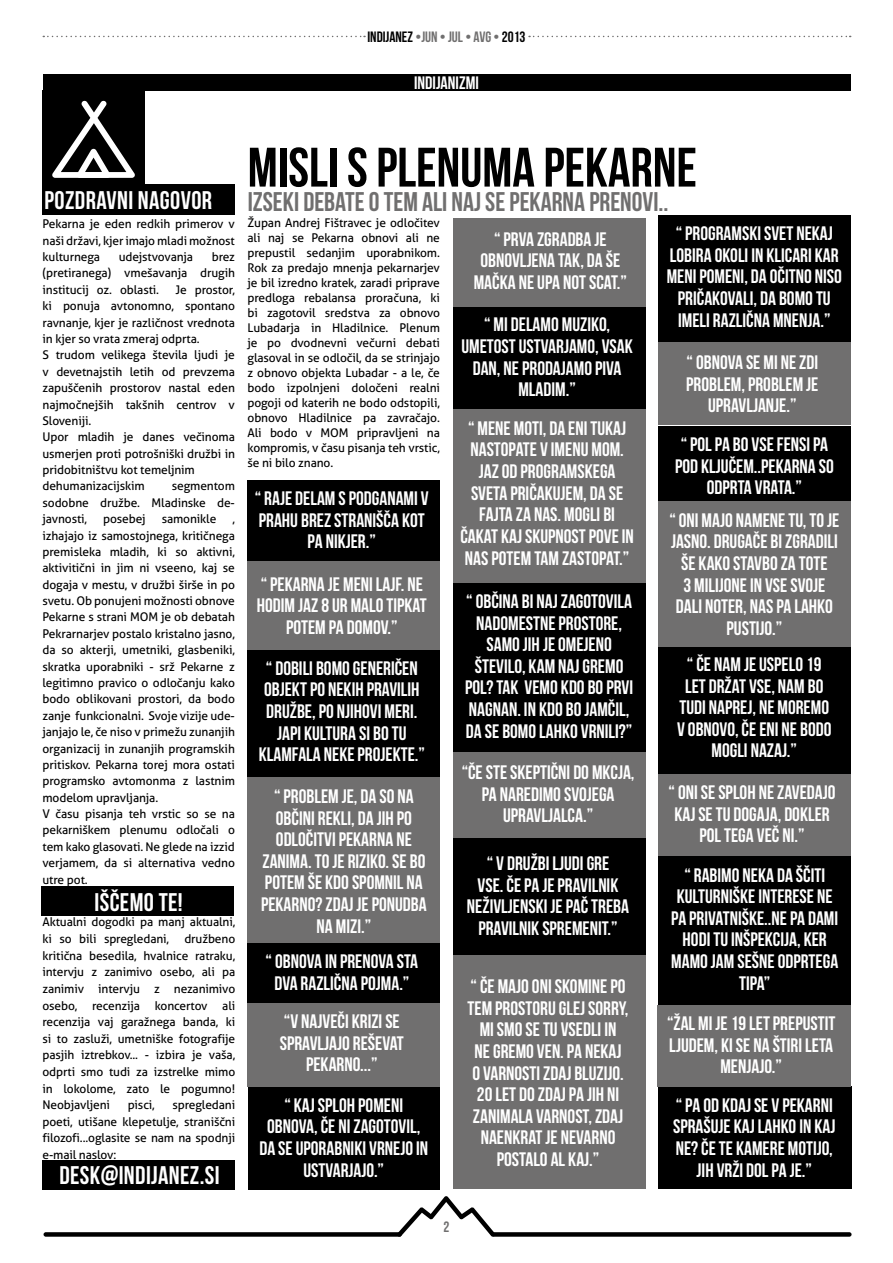
<style>
.page{position:relative;width:893px;height:1263px;background:#fff}
.page>*{position:absolute;margin:0;border:0;box-sizing:border-box;transform-origin:0 0}
.t1{font:55.5px "Bebas Neue";color:#000}
.t2{font:27px "Bebas Neue";color:#706f6f}
.t3{font:25.5px "Bebas Neue";letter-spacing:.015em;color:#fff}
.t4{font:19.5px/21.6px "Bebas Neue";color:#fff;text-align:center}
.t5{font:18px "Bebas Neue";color:#fff}
.t6{font:15px "Bebas Neue";color:#000}
.t7{font:15px "Bebas Neue";color:#706f6f}
.t8{font:12px/16.4px "Aller";letter-spacing:-.01em;color:#000;text-align:justify}
.s1{color:#706f6f}
</style>
<div class="page">
<svg style="left:43px;top:36px;width:322px;height:1px"></svg>
<svg style="left:529px;top:36px;width:322px;height:1px"></svg>
<svg style="left:398px;top:1196px;width:96px;height:41px"></svg>
<div style="left:44px;top:1232px;width:358px;height:5px;background:#000;border-radius:2px"></div>
<div style="left:492px;top:1232px;width:360px;height:5px;background:#000;border-radius:2px"></div>
<div style="left:43px;top:74px;width:807px;height:17px;background:#000"></div>
<div style="left:43px;top:90px;width:102px;height:99px;background:#000"></div>
<svg style="left:52px;top:100px;width:83px;height:78px"></svg>
<div style="left:42px;top:887px;width:192px;height:29px;background:#000"></div>
<div style="left:43px;top:1160px;width:192px;height:29px;background:#000"></div>
<div style="left:43px;top:184px;width:192px;height:31px;background:#000"></div>
<div style="left:248px;top:480px;width:192px;height:84px;background:#000"></div>
<div style="left:248px;top:943px;width:192px;height:61px;background:#000"></div>
<div style="left:453px;top:837px;width:192px;height:119px;background:#000"></div>
<div style="left:453px;top:306px;width:192px;height:103px;background:#000"></div>
<div style="left:248px;top:1086px;width:192px;height:103px;background:#000"></div>
<div style="left:658px;top:646px;width:192px;height:129px;background:#000"></div>
<div style="left:658px;top:854px;width:192px;height:151px;background:#000"></div>
<div style="left:658px;top:1086px;width:193px;height:102px;background:#000"></div>
<div style="left:658px;top:215px;width:192px;height:128px;background:#000"></div>
<div style="left:658px;top:426px;width:192px;height:78px;background:#000"></div>
<div style="left:453px;top:582px;width:192px;height:170px;background:#000"></div>
<div style="left:248px;top:649px;width:192px;height:128px;background:#000"></div>
<div style="left:453px;top:218px;width:192px;height:88px;background:#706f6f"></div>
<div style="left:248px;top:561px;width:192px;height:88px;background:#706f6f"></div>
<div style="left:453px;top:752px;width:192px;height:85px;background:#706f6f"></div>
<div style="left:248px;top:1002px;width:192px;height:84px;background:#706f6f"></div>
<div style="left:658px;top:343px;width:192px;height:82px;background:#706f6f"></div>
<div style="left:658px;top:774px;width:192px;height:81px;background:#706f6f"></div>
<div style="left:657px;top:1005px;width:193px;height:81px;background:#706f6f"></div>
<div style="left:453px;top:409px;width:192px;height:173px;background:#706f6f"></div>
<div style="left:658px;top:501px;width:192px;height:145px;background:#706f6f"></div>
<div style="left:248px;top:777px;width:192px;height:166px;background:#706f6f"></div>
<div style="left:453px;top:955px;width:192px;height:233px;background:#706f6f"></div>
<p class="t6" style="left:367px;top:29px;width:160px">INDIJANEZ <span class="s1">•JUN • JUL • AVG •</span> 2013</p>
<h3 class="t5" style="left:414px;top:73px;width:66px">INDIJANIZMI</h3>
<h3 class="t3" style="left:45px;top:186px;width:169px">POZDRAVNI NAGOVOR</h3>
<p class="t8" style="left:43px;top:216px;width:194px">Pekarna je eden redkih primerov v naši državi, kjer imajo mladi možnost kulturnega</p>
<p class="t8" style="left:43px;top:249px;width:194px;text-indent:169px">brez (pretiranega) vmešavanja drugih institucij oz. oblasti.</p>
<p class="t8" style="left:119px;top:249px;width:76px">udejstvovanja</p>
<p class="t8" style="left:43px;top:281px;width:194px;text-align:left;text-indent:133px">Je prostor, ki ponuja avtonomno, spontano ravnanje, kjer je različnost vrednota in kjer so vrata zmeraj odprta.<br>S trudom velikega števila ljudi je v devetnajstih letih od prevzema zapuščenih prostorov nastal eden najmočnejših takšnih centrov v<br>Sloveniji.<br>Upor mladih je danes večinoma usmerjen proti potrošniški družbi in pridobitništvu kot temeljnim dehumanizacijskim</p>
<p class="t8" style="left:43px;top:478px;width:194px;text-indent:129px">segmentom sodobne družbe. Mladinske de&shy;javnosti,</p>
<p class="t8" style="left:103px;top:511px;width:44px">posebej</p>
<p class="t8" style="left:162px;top:511px;width:56px">samonikle</p>
<p class="t8" style="left:43px;top:511px;width:194px;text-align:left;text-indent:190px">, izhajajo iz samostojnega, kritičnega premisleka mladih, ki so aktivni, aktivitični in jim ni vseeno, kaj se dogaja v mestu, v družbi širše in po svetu. Ob ponujeni možnosti obnove<br>Pekarne s strani MOM je ob debatah<br>Pekrarnarjev postalo kristalno jasno, da so akterji, umetniki, glasbeniki, skratka uporabniki - srž Pekarne z legitimno pravico o odločanju kako bodo oblikovani prostori, da bodo zanje funkcionalni. Svoje vizije ude&shy;janjajo le, če niso v primežu zunanjih organizacij in zunanjih programskih pritiskov. Pekarna torej mora ostati programsko avtomonma z lastnim modelom upravljanja.<br>V času pisanja teh vrstic so se na pekarniškem plenumu odločali o tem kako glasovati. Ne glede na izzid verjamem, da si alternativa vedno utre pot.</p>
<h3 class="t3" style="left:95px;top:888px;width:90px">IŠČEMO TE!</h3>
<p class="t8" style="left:42px;top:914px;width:194px">Aktualni dogodki pa manj aktualni, ki so bili spregledani,</p>
<p class="t8" style="left:42px;top:930px;width:194px;text-indent:142px">družbeno kritična besedila, hvalnice ratraku, intervju z zanimivo osebo, ali pa zanimiv intervju z nezanimivo osebo, recenzija koncertov ali recenzija vaj garažnega banda, ki si to zasluži, umetniške fotografije pasjih iztrebkov... - izbira je vaša, odprti smo tudi za izstrelke mimo in lokolome, zato le pogumno!<br>Neobjavljeni</p>
<p class="t8" style="left:42px;top:1096px;width:194px;text-indent:130px">spregledani poeti, utišane klepetulje, straniščni filozofi...oglasite se nam na spodnji e-mail naslov:</p>
<p class="t8" style="left:128px;top:1097px;width:29px">pisci,</p>
<h3 class="t3" style="left:59px;top:1161px;width:162px">DESK@INDIJANEZ.SI</h3>
<h1 class="t1" style="left:248px;top:137px;width:451px">MISLI S PLENUMA PEKARNE</h1>
<h2 class="t2" style="left:248px;top:187px;width:422px">IZSEKI DEBATE O TEM ALI NAJ SE PEKARNA PRENOVI..</h2>
<p class="t8" style="left:248px;top:215px;width:194px;line-height:15px">Župan Andrej Fištravec je odločitev ali naj se Pekarna obnovi ali ne prepustil sedanjim uporabnikom.<br>Rok za predajo mnenja pekarnarjev je bil izredno kratek, zaradi priprave predloga rebalansa proračuna, ki bi zagotovil sredstva za obnovo Lubadarja in Hladilnice. Plenum je po dvodnevni večurni debati glasoval in se odločil, da se strinjajo z obnovo objekta Lubadar - a le, če bodo izpolnjeni določeni realni pogoji od katerih ne bodo odstopili, obnovo Hladilnice pa zavračajo.<br>Ali bodo v MOM pripravljeni na kompromis, v času pisanja teh vrstic, še ni bilo znano.</p>
<h3 class="t4" style="left:255px;top:487px;width:175px">“ RAJE DELAM S PODGANAMI V<br>PRAHU BREZ STRANIŠČA KOT<br>PA NIKJER.”</h3>
<h3 class="t4" style="left:257px;top:573px;width:171px">“ PEKARNA JE MENI LAJF. NE<br>HODIM JAZ 8 UR MALO TIPKAT<br>POTEM PA DOMOV.”</h3>
<h3 class="t4" style="left:259px;top:657px;width:168px">“ DOBILI BOMO GENERIČEN<br>OBJEKT PO NEKIH PRAVILIH<br>DRUŽBE, PO NJIHOVI MERI.<br>JAPI KULTURA SI BO TU<br>KLAMFALA NEKE PROJEKTE.”</h3>
<h3 class="t4" style="left:261px;top:785px;width:167px">“ PROBLEM JE, DA SO NA<br>OBČINI REKLI, DA JIH PO<br>ODLOČITVI PEKARNA NE<br>ZANIMA. TO JE RIZIKO. SE BO<br>POTEM ŠE KDO SPOMNIL NA<br>PEKARNO? ZDAJ JE PONUDBA<br>NA MIZI.”</h3>
<h3 class="t4" style="left:266px;top:950px;width:154px">“ OBNOVA IN PRENOVA STA<br>DVA RAZLIČNA POJMA.”</h3>
<h3 class="t4" style="left:280px;top:1010px;width:126px">“V NAJVEČI KRIZI SE<br>SPRAVLJAJO REŠEVAT<br>PEKARNO...”</h3>
<h3 class="t4" style="left:259px;top:1094px;width:170px">“ KAJ SPLOH POMENI<br>OBNOVA, ČE NI ZAGOTOVIL,<br>DA SE UPORABNIKI VRNEJO IN<br>USTVARJAJO.”</h3>
<h3 class="t4" style="left:474px;top:228px;width:155px">“ PRVA ZGRADBA JE<br>OBNOVLJENA TAK, DA ŠE<br>MAČKA NE UPA NOT SCAT.”</h3>
<h3 class="t4" style="left:461px;top:314px;width:173px">“ MI DELAMO MUZIKO,<br>UMETOST USTVARJAMO, VSAK<br>DAN, NE PRODAJAMO PIVA<br>MLADIM.”</h3>
<h3 class="t4" style="left:460px;top:417px;width:175px">“ MENE MOTI, DA ENI TUKAJ<br>NASTOPATE V IMENU MOM.<br>JAZ OD PROGRAMSKEGA<br>SVETA PRIČAKUJEM, DA SE<br>FAJTA ZA NAS. MOGLI BI<br>ČAKAT KAJ SKUPNOST POVE IN<br>NAS POTEM TAM ZASTOPAT.”</h3>
<h3 class="t4" style="left:465px;top:590px;width:169px">“ OBČINA BI NAJ ZAGOTOVILA<br>NADOMESTNE PROSTORE,<br>SAMO JIH JE OMEJENO<br>ŠTEVILO, KAM NAJ GREMO<br>POL? TAK VEMO KDO BO PRVI<br>NAGNAN. IN KDO BO JAMČIL,<br>DA SE BOMO LAHKO VRNILI?”</h3>
<h3 class="t4" style="left:462px;top:761px;width:174px">“ČE STE SKEPTIČNI DO MKCJA,<br>PA NAREDIMO SVOJEGA<br>UPRAVLJALCA.”</h3>
<h3 class="t4" style="left:467px;top:852px;width:164px">“ V DRUŽBI LJUDI GRE<br>VSE. ČE PA JE PRAVILNIK<br>NEŽIVLJENSKI JE PAČ TREBA<br>PRAVILNIK SPREMENIT.”</h3>
<h3 class="t4" style="left:468px;top:975px;width:162px">“ ČE MAJO ONI SKOMINE PO<br>TEM PROSTORU GLEJ SORRY,<br>MI SMO SE TU VSEDLI IN<br>NE GREMO VEN. PA NEKAJ<br>O VARNOSTI ZDAJ BLUZIJO.<br>20 LET DO ZDAJ PA JIH NI<br>ZANIMALA VARNOST, ZDAJ<br>NAENKRAT JE NEVARNO<br>POSTALO AL KAJ.”</h3>
<h3 class="t4" style="left:667px;top:222px;width:177px">“ PROGRAMSKI SVET NEKAJ<br>LOBIRA OKOLI IN KLICARI KAR<br>MENI POMENI, DA OČITNO NISO<br>PRIČAKOVALI, DA BOMO TU<br>IMELI RAZLIČNA MNENJA.”</h3>
<h3 class="t4" style="left:686px;top:351px;width:134px">“ OBNOVA SE MI NE ZDI<br>PROBLEM, PROBLEM JE<br>UPRAVLJANJE.”</h3>
<h3 class="t4" style="left:675px;top:433px;width:160px">“ POL PA BO VSE FENSI PA<br>POD KLJUČEM..PEKARNA SO<br>ODPRTA VRATA.”</h3>
<h3 class="t4" style="left:669px;top:509px;width:172px">“ ONI MAJO NAMENE TU, TO JE<br>JASNO. DRUGAČE BI ZGRADILI<br>ŠE KAKO STAVBO ZA TOTE<br>3 MILIJONE IN VSE SVOJE<br>DALI NOTER, NAS PA LAHKO<br>PUSTIJO.”</h3>
<h3 class="t4" style="left:677px;top:653px;width:156px">“ ČE NAM JE USPELO 19<br>LET DRŽAT VSE, NAM BO<br>TUDI NAPREJ, NE MOREMO<br>V OBNOVO, ČE ENI NE BODO<br>MOGLI NAZAJ.”</h3>
<h3 class="t4" style="left:669px;top:781px;width:168px">“ ONI SE SPLOH NE ZAVEDAJO<br>KAJ SE TU DOGAJA, DOKLER<br>POL TEGA VEČ NI.”</h3>
<h3 class="t4" style="left:671px;top:864px;width:169px">“ RABIMO NEKA DA ŠČITI<br>KULTURNIŠKE INTERESE NE<br>PA PRIVATNIŠKE..NE PA DAMI<br>HODI TU INŠPEKCIJA, KER<br>MAMO JAM SEŠNE ODPRTEGA<br>TIPA”</h3>
<h3 class="t4" style="left:667px;top:1012px;width:170px">“ŽAL MI JE 19 LET PREPUSTIT<br>LJUDEM, KI SE NA ŠTIRI LETA<br>MENJAJO.”</h3>
<h3 class="t4" style="left:673px;top:1094px;width:164px">“ PA OD KDAJ SE V PEKARNI<br>SPRAŠUJE KAJ LAHKO IN KAJ<br>NE? ČE TE KAMERE MOTIJO,<br>JIH VRŽI DOL PA JE.”</h3>
<p class="t7" style="left:443px;top:1218px;width:7px">2</p>
</div>
